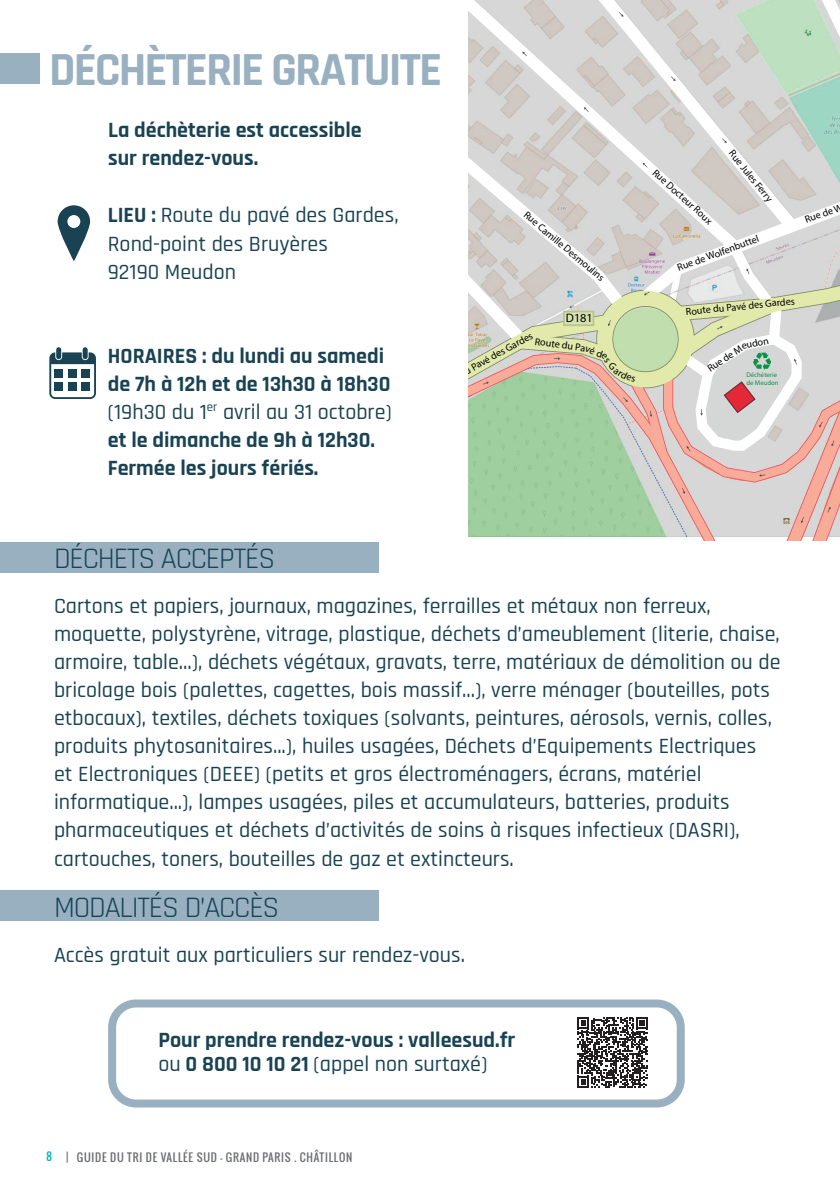
<style>
.page{position:relative;width:840px;height:1191px;background:#fff}
.page>*{position:absolute;margin:0;border:0;box-sizing:border-box;transform-origin:0 0}
.t1{font:700 48px "Rajdhani";letter-spacing:-.04em;color:#99b0c1}
.t2{font:30px "Rajdhani";letter-spacing:-.04em;color:#194353}
.t3{font:500 22px/28px "Rajdhani";color:#194353}
.t4{font:700 22px/28px "Rajdhani";color:#194353}
.t5{font:12.2px "Myriad Pro";color:#000001}
.t6{font:11px "Oswald";letter-spacing:.07em;color:#6c6d70}
.t7{font:11px "Oswald";color:#00b6bc}
.t8{font:10.2px "Myriad Pro";color:#000001}
.t9{font:6.8px/8px "Myriad Pro";color:#0d9048}
.s1{font-weight:700}
.s2{font-weight:500}
</style>
<div class="page">
<div style="left:0;top:53px;width:39px;height:31px;background:#99b0c1"></div>
<div style="left:0;top:542px;width:378px;height:31px;background:#99b0c1"></div>
<div style="left:0;top:890px;width:378px;height:31px;background:#99b0c1"></div>
<svg style="left:49px;top:352px;width:47px;height:47px"></svg>
<div style="left:54px;top:369px;width:9px;height:9px;background:#194353"></div>
<div style="left:68px;top:369px;width:8px;height:9px;background:#194353"></div>
<div style="left:82px;top:369px;width:8px;height:9px;background:#194353"></div>
<div style="left:54px;top:382px;width:9px;height:9px;background:#194353"></div>
<div style="left:68px;top:382px;width:8px;height:9px;background:#194353"></div>
<div style="left:82px;top:382px;width:8px;height:9px;background:#194353"></div>
<div style="left:56px;top:347px;width:5px;height:12px;background:#194353;border-radius:2px"></div>
<div style="left:83px;top:347px;width:5px;height:12px;background:#194353;border-radius:2px"></div>
<svg style="left:58px;top:205px;width:32px;height:56px"></svg>
<div style="left:108px;top:999px;width:576px;height:108px;border:8px solid #99b0c1;border-radius:24px"></div>
<svg style="left:577px;top:1017px;width:70px;height:70px"></svg>
<svg style="left:468px;top:0;width:371px;height:540px;background:#d0d4c7"></svg>
<h1 class="t1" style="left:49px;top:41px;width:394px">DÉCHÈTERIE GRATUITE</h1>
<p class="t4" style="left:108px;top:117px;width:255px">La déchèterie est accessible sur rendez-vous.</p>
<p class="t3" style="left:108px;top:202px;width:292px"><span class="s1">LIEU :</span> Route du pavé des Gardes,<br>Rond-point des Bruyères<br>92190 Meudon</p>
<p class="t4" style="left:108px;top:342px;width:285px">HORAIRES : du lundi au samedi de 7h à 12h et de 13h30 à 18h30 <span class="s2">(19h30 du 1</span><sup>er</sup> <span class="s2">avril au 31 octobre) </span>et le dimanche de 9h à 12h30.<br>Fermée les jours fériés.</p>
<p class="t8" style="left:529px;top:209px;width:103px;rotate:40deg">Rue Camille Desmoulins</p>
<p class="t5" style="left:565px;top:310px;width:29px">D181</p>
<p class="t8" style="left:433px;top:382px;width:111px;rotate:-29deg">Route du Pavé des Gardes</p>
<p class="t8" style="left:535px;top:335px;width:52px;rotate:8deg">Route du Pa</p>
<p class="t8" style="left:658px;top:166px;width:78px;rotate:42deg">Rue Docteur Roux</p>
<p class="t8" style="left:735px;top:147px;width:64px;rotate:51deg">Rue Jules Ferry</p>
<p class="t8" style="left:675px;top:262px;width:88px;rotate:-20deg">Rue de Wolfenbuttel</p>
<p class="t8" style="left:802px;top:214px;width:41px;rotate:-20deg">Rue de W</p>
<p class="t8" style="left:684px;top:306px;width:111px;rotate:-6deg">Route du Pavé des Gardes</p>
<p class="t8" style="left:740px;top:340px;width:29px;rotate:-12deg">eudon</p>
<p class="t8" style="left:704px;top:364px;width:41px;rotate:-34deg">Rue de M</p>
<p class="t9" style="left:746px;top:371px;width:34px">Déchèterie de Meudon</p>
<h2 class="t2" style="left:54px;top:541px;width:222px">DÉCHETS ACCEPTÉS</h2>
<p class="t3" style="left:54px;top:593px;width:727px">Cartons et papiers, journaux, magazines, ferrailles et métaux non ferreux, moquette, polystyrène, vitrage, plastique, déchets d’ameublement (literie, chaise, armoire, table...), déchets végétaux, gravats, terre, matériaux de démolition ou de bricolage bois (palettes, cagettes, bois massif...), verre ménager (bouteilles, pots etbocaux), textiles, déchets toxiques (solvants, peintures, aérosols, vernis, colles, produits phytosanitaires...), huiles usagées, Déchets d’Equipements Electriques<br>et Electroniques (DEEE) (petits et gros électroménagers, écrans, matériel informatique...), lampes usagées, piles et accumulateurs, batteries, produits pharmaceutiques et déchets d’activités de soins à risques infectieux (DASRI), cartouches, toners, bouteilles de gaz et extincteurs.</p>
<h2 class="t2" style="left:54px;top:890px;width:227px">MODALITÉS D’ACCÈS</h2>
<p class="t3" style="left:54px;top:942px;width:412px">Accès gratuit aux particuliers sur rendez-vous.</p>
<p class="t4" style="left:158px;top:1028px;width:358px;line-height:24px">Pour prendre rendez-vous : valleesud.fr <span class="s2">ou</span> 0 800 10 10 21 <span class="s2">(appel non surtaxé)</span></p>
<p class="t7" style="left:46px;top:1147px;width:7px">8</p>
<p class="t6" style="left:66px;top:1149px;width:288px">| GUIDE DU TRI DE VALLÉE SUD - GRAND PARIS . CHÂTILLON</p>
</div>
